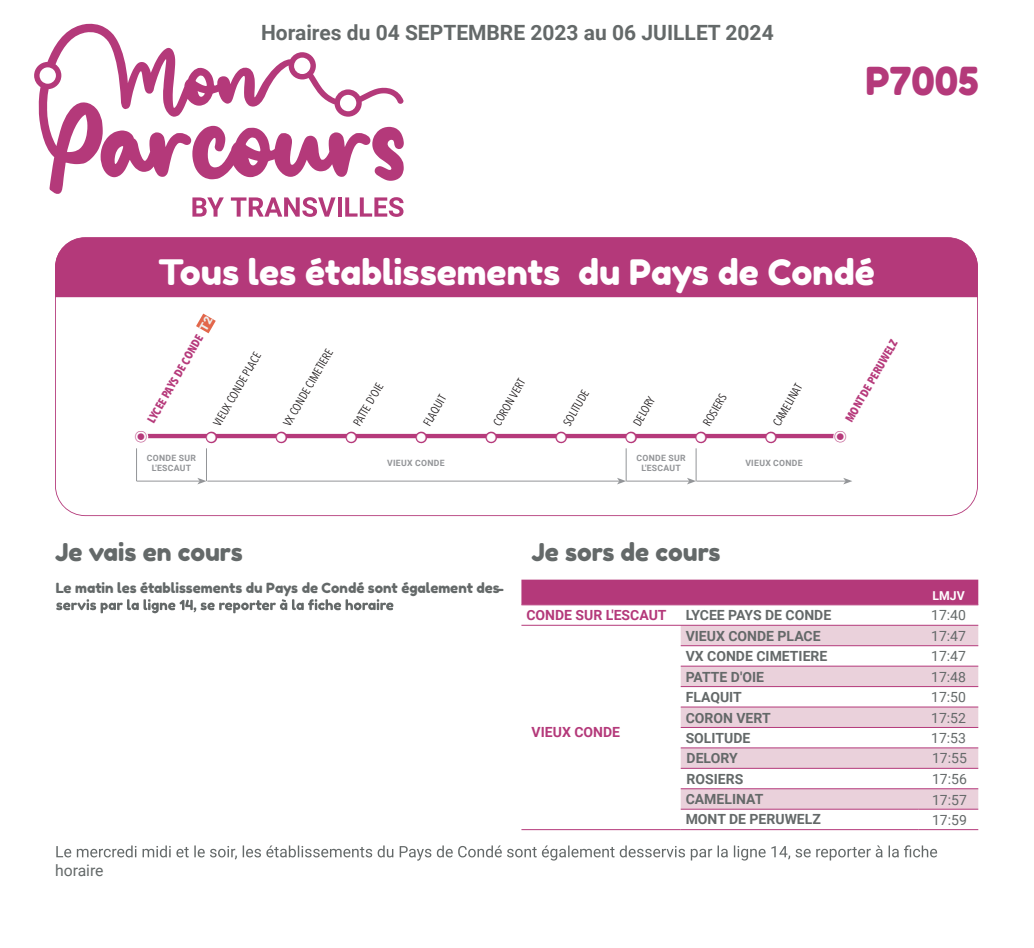
<style>
.page{position:relative;width:1034px;height:948px;background:#fff}
.page>*{position:absolute;margin:0;border:0;box-sizing:border-box;transform-origin:0 0}
.t1{font:38.5px "Fredoka One";color:#b4397a}
.t2{font:35px "Fredoka One";color:#fff}
.t3{font:24.5px "Fredoka One";color:#646969}
.t4{font:700 21px "Roboto";color:#646969}
.t5{font:15.75px "Roboto";color:#646969}
.t6{font:700 14px "Roboto";color:#646969}
.t7{font:14px "Roboto";color:#646969}
.t8{font:14px "Fredoka One";color:#646969}
.t9{font:700 14px "Roboto";color:#b4397a}
.t10{font:700 12.25px "Roboto";color:#fff}
.t11{font:condensed 11.55px "Avenir Next LT Pro";color:#231f20}
.t12{font:700 condensed 11.55px "Avenir Next LT Pro";color:#b63a7b}
.t13{font:700 8.75px/10.2px "Roboto";letter-spacing:.035em;color:#939598;text-align:center}
.s1{font-family:"Roboto";font-weight:900;font-stretch:normal;color:#eef0ef}
</style>
<div class="page">
<svg style="left:55px;top:297px;width:923px;height:219px"></svg>
<div style="left:55px;top:237px;width:923px;height:60px;background:#b4397a"></div>
<svg style="left:192px;top:197px;width:32px;height:19px"></svg>
<svg style="left:231px;top:197px;width:104px;height:20px"></svg>
<hr style="left:338px;top:197px;width:3px;height:19px;background:#b4397a">
<svg style="left:345px;top:197px;width:58px;height:20px"></svg>
<svg style="left:34px;top:24px;width:370px;height:170px"></svg>
<svg style="left:56px;top:599px;width:337px;height:14px"></svg>
<svg style="left:56px;top:845px;width:881px;height:15px"></svg>
<hr style="left:141px;top:434px;width:699px;height:4px;background:#b63a7b">
<svg style="left:196px;top:313px;width:20px;height:20px"></svg>
<img style="left:138px;top:451px;width:70px;height:50px">
<hr style="left:136px;top:448px;width:1px;height:33px;background:#939598">
<hr style="left:137px;top:480px;width:63px;height:1px;background:#939598">
<svg style="left:197px;top:477px;width:9px;height:7px"></svg>
<img style="left:223px;top:451px;width:405px;height:50px">
<img style="left:208px;top:451px;width:15px;height:50px">
<hr style="left:206px;top:448px;width:1px;height:33px;background:#939598">
<hr style="left:207px;top:480px;width:412px;height:1px;background:#939598">
<svg style="left:617px;top:477px;width:9px;height:7px"></svg>
<img style="left:643px;top:451px;width:55px;height:50px">
<img style="left:628px;top:451px;width:15px;height:50px">
<hr style="left:626px;top:448px;width:1px;height:33px;background:#939598">
<hr style="left:626px;top:480px;width:63px;height:1px;background:#939598">
<svg style="left:687px;top:477px;width:9px;height:7px"></svg>
<img style="left:713px;top:451px;width:156px;height:50px">
<img style="left:698px;top:451px;width:15px;height:50px">
<hr style="left:696px;top:448px;width:1px;height:33px;background:#939598">
<hr style="left:696px;top:480px;width:149px;height:1px;background:#939598">
<svg style="left:843px;top:477px;width:9px;height:7px"></svg>
<div style="left:521px;top:579px;width:457px;height:25px;background:#b4397a"></div>
<svg style="left:521px;top:605px;width:457px;height:205px"></svg>
<svg style="left:681px;top:626px;width:297px;height:182px;fill:#ead1db"></svg>
<hr style="left:521px;top:829px;width:160px;height:1px;background:#b4397a">
<hr style="left:521px;top:604px;width:457px;height:1px;background:#b4397a">
<hr style="left:521px;top:625px;width:457px;height:1px;background:#b4397a">
<hr style="left:681px;top:645px;width:297px;height:1px;background:#b4397a">
<hr style="left:681px;top:665px;width:297px;height:1px;background:#b4397a">
<hr style="left:681px;top:686px;width:297px;height:1px;background:#b4397a">
<hr style="left:681px;top:706px;width:297px;height:1px;background:#b4397a">
<hr style="left:681px;top:727px;width:297px;height:1px;background:#b4397a">
<hr style="left:681px;top:747px;width:297px;height:1px;background:#b4397a">
<hr style="left:681px;top:767px;width:297px;height:1px;background:#b4397a">
<hr style="left:681px;top:788px;width:297px;height:1px;background:#b4397a">
<hr style="left:681px;top:808px;width:238px;height:1px;background:#b4397a">
<hr style="left:681px;top:829px;width:238px;height:1px;background:#b4397a">
<hr style="left:919px;top:808px;width:59px;height:1px;background:#b4397a">
<hr style="left:919px;top:829px;width:59px;height:1px;background:#b4397a">
<svg style="left:132px;top:426px;width:20px;height:21px"></svg>
<svg style="left:203px;top:429px;width:17px;height:17px"></svg>
<svg style="left:272px;top:429px;width:18px;height:17px"></svg>
<svg style="left:342px;top:429px;width:18px;height:17px"></svg>
<svg style="left:412px;top:429px;width:18px;height:17px"></svg>
<svg style="left:482px;top:429px;width:18px;height:17px"></svg>
<svg style="left:552px;top:429px;width:18px;height:17px"></svg>
<svg style="left:622px;top:429px;width:18px;height:17px"></svg>
<svg style="left:692px;top:429px;width:18px;height:17px"></svg>
<svg style="left:762px;top:429px;width:18px;height:17px"></svg>
<svg style="left:831px;top:426px;width:20px;height:21px"></svg>
<h3 class="t4" style="left:261px;top:20px;width:514px">Horaires du 04 SEPTEMBRE 2023 au 06 JUILLET 2024</h3>
<h1 class="t1" style="left:865px;top:58px;width:115px">P7005</h1>
<h2 class="t2" style="left:158px;top:251px;width:718px">Tous les établissements du Pays de Condé</h2>
<p class="t12" style="left:144px;top:419px;width:122px;rotate:-60deg">LYCEE PAYS DE CONDE <span class="s1">T2</span></p>
<p class="t11" style="left:211px;top:422px;width:85px;rotate:-60deg">VIEUX CONDE PLACE</p>
<p class="t11" style="left:281px;top:422px;width:89px;rotate:-60deg">VX CONDE CIMETIERE</p>
<p class="t11" style="left:351px;top:421px;width:49px;rotate:-60deg">PATTE D'OIE</p>
<p class="t11" style="left:420px;top:421px;width:35px;rotate:-60deg">FLAQUIT</p>
<p class="t11" style="left:490px;top:421px;width:53px;rotate:-60deg">CORON VERT</p>
<p class="t11" style="left:560px;top:421px;width:41px;rotate:-60deg">SOLITUDE</p>
<p class="t11" style="left:630px;top:421px;width:33px;rotate:-60deg">DELORY</p>
<p class="t11" style="left:700px;top:421px;width:37px;rotate:-60deg">ROSIERS</p>
<p class="t11" style="left:770px;top:421px;width:48px;rotate:-60deg">CAMELINAT</p>
<p class="t13" style="left:147px;top:453px;width:51px">CONDE SUR<br>L'ESCAUT</p>
<p class="t13" style="left:387px;top:458px;width:59px">VIEUX CONDE</p>
<p class="t13" style="left:636px;top:453px;width:51px">CONDE SUR<br>L'ESCAUT</p>
<p class="t13" style="left:745px;top:458px;width:59px">VIEUX CONDE</p>
<h3 class="t3" style="left:55px;top:536px;width:189px">Je vais en cours</h3>
<h3 class="t3" style="left:531px;top:536px;width:191px">Je sors de cours</h3>
<p class="t8" style="left:56px;top:579px;width:450px">Le matin les établissements du Pays de Condé sont également des-</p>
<p class="t12" style="left:842px;top:418px;width:94px;rotate:-60deg">MONT DE PERUWELZ</p>
<p class="t10" style="left:932px;top:588px;width:34px">LMJV</p>
<p class="t9" style="left:526px;top:607px;width:142px">CONDE SUR L'ESCAUT</p>
<p class="t6" style="left:686px;top:607px;width:147px">LYCEE PAYS DE CONDE</p>
<p class="t7" style="left:931px;top:607px;width:36px">17:40</p>
<p class="t5" style="left:55px;top:861px;width:50px">horaire</p>
<p class="t9" style="left:532px;top:724px;width:90px">VIEUX CONDE</p>
<p class="t6" style="left:686px;top:627px;width:136px">VIEUX CONDE PLACE</p>
<p class="t7" style="left:931px;top:627px;width:36px">17:47</p>
<p class="t6" style="left:686px;top:648px;width:143px">VX CONDE CIMETIERE</p>
<p class="t7" style="left:931px;top:648px;width:36px">17:47</p>
<p class="t6" style="left:686px;top:668px;width:80px">PATTE D'OIE</p>
<p class="t7" style="left:931px;top:668px;width:36px">17:48</p>
<p class="t6" style="left:686px;top:689px;width:58px">FLAQUIT</p>
<p class="t7" style="left:931px;top:689px;width:36px">17:50</p>
<p class="t6" style="left:686px;top:709px;width:87px">CORON VERT</p>
<p class="t7" style="left:931px;top:709px;width:36px">17:52</p>
<p class="t6" style="left:686px;top:729px;width:66px">SOLITUDE</p>
<p class="t7" style="left:931px;top:729px;width:36px">17:53</p>
<p class="t6" style="left:686px;top:750px;width:53px">DELORY</p>
<p class="t7" style="left:932px;top:750px;width:36px">17:55</p>
<p class="t6" style="left:686px;top:770px;width:58px">ROSIERS</p>
<p class="t7" style="left:932px;top:770px;width:36px">17:56</p>
<p class="t6" style="left:686px;top:790px;width:79px">CAMELINAT</p>
<p class="t7" style="left:932px;top:791px;width:36px">17:57</p>
<p class="t6" style="left:686px;top:811px;width:137px">MONT DE PERUWELZ</p>
<p class="t7" style="left:932px;top:811px;width:36px">17:59</p>
</div>
